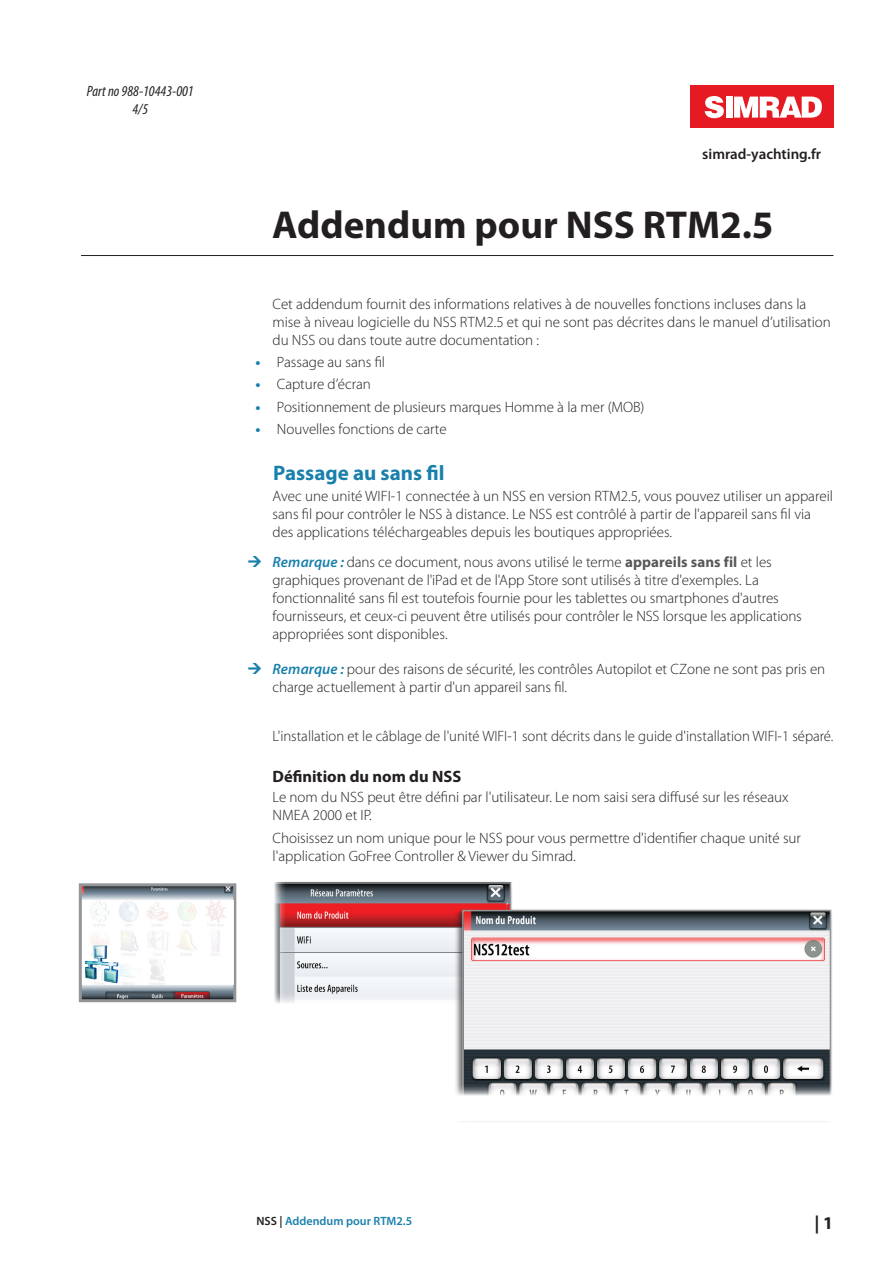
<style>
.page{position:relative;width:893px;height:1263px;background:#fff}
.page>*{position:absolute;margin:0;border:0;box-sizing:border-box;transform-origin:0 0}
.t1{font:700 39px "Myriad Pro";color:#231f20}
.t2{font:700 21px "Myriad Pro";color:#1980ac}
.t3{font:700 18px "Myriad Pro";color:#231f20}
.t4{font:700 16.5px "Myriad Pro";color:#231f20}
.t5{font:300 15px/18px "Myriad Pro";color:#231f20}
.t6{font:italic condensed 15px/18px "Myriad Pro";color:#231f20;text-align:center}
.t7{font:600 15px "Myriad Pro";color:#231f20}
.t8{font:600 12px "Myriad Pro";color:#1980ac}
.s1{font-weight:700;color:#1980ac}
.s2{font-weight:600;font-style:italic;color:#1980ac}
.s3{font-weight:700;color:#57585a}
.s4{color:#231f20}
</style>
<div class="page">
<hr style="left:81px;top:255px;width:752px;height:1px;background:#231f20">
<img style="left:83px;top:887px;width:149px;height:111px">
<div style="left:79px;top:883px;width:157px;height:119px;border:3px solid #939598"></div>
<svg style="left:83px;top:899px;width:150px;height:85px"></svg>
<img style="left:80px;top:943px;width:43px;height:42px">
<img style="left:287px;top:885px;width:221px;height:106px">
<div style="left:271px;top:882px;width:240px;height:125px;border:2px solid #939598"></div>
<svg style="left:271px;top:881px;width:16px;height:110px"></svg>
<svg style="left:271px;top:991px;width:183px;height:16px;fill:#f0f2f5"></svg>
<div style="left:454px;top:908px;width:379px;height:214px;background:#231f20;opacity:.75"></div>
<img style="left:465px;top:913px;width:363px;height:170px">
<div style="left:462px;top:910px;width:369px;height:205px;border:2px solid #939598"></div>
<svg style="left:455px;top:1083px;width:378px;height:38px"></svg>
<div style="left:690px;top:85px;width:143px;height:43px;background:#e51a23"></div>
<svg style="left:705px;top:96px;width:19px;height:22px"></svg>
<div style="left:726px;top:97px;width:6px;height:21px;background:#fff"></div>
<svg style="left:734px;top:97px;width:88px;height:21px"></svg>
<p class="t6" style="left:87px;top:82px;width:108px">Part no 988-10443-001<br>4/5</p>
<p class="t7" style="left:702px;top:145px;width:121px">simrad-yachting.fr</p>
<h1 class="t1" style="left:272px;top:200px;width:503px">Addendum pour NSS RTM2.5</h1>
<p class="t5" style="left:273px;top:295px;width:560px">Cet addendum fournit des informations relatives à de nouvelles fonctions incluses dans la mise à niveau logicielle du NSS RTM2.5 et qui ne sont pas décrites dans le manuel d’utilisation du NSS ou dans toute autre documentation :</p>
<p class="t5" style="left:256px;top:353px;width:131px"><span class="s1">•</span> Passage au sans fil</p>
<p class="t5" style="left:256px;top:376px;width:117px"><span class="s1">•</span> Capture d’écran</p>
<p class="t5" style="left:256px;top:398px;width:390px"><span class="s1">•</span> Positionnement de plusieurs marques Homme à la mer (MOB)</p>
<p class="t5" style="left:256px;top:420px;width:193px"><span class="s1">•</span> Nouvelles fonctions de carte</p>
<h2 class="t2" style="left:273px;top:460px;width:173px">Passage au sans fil</h2>
<p class="t5" style="left:273px;top:487px;width:562px">Avec une unité WIFI-1 connectée à un NSS en version RTM2.5, vous pouvez utiliser un appareil sans fil pour contrôler le NSS à distance. Le NSS est contrôlé à partir de l'appareil sans fil via des applications téléchargeables depuis les boutiques appropriées.</p>
<p class="t5" style="left:273px;top:553px;width:531px"><span class="s2">Remarque :</span> dans ce document, nous avons utilisé le terme <span class="s3">appareils sans fil</span> et les graphiques provenant de l'iPad et de l'App Store sont utilisés à titre d'exemples. La fonctionnalité sans fil est toutefois fournie pour les tablettes ou smartphones d'autres fournisseurs, et ceux-ci peuvent être utilisés pour contrôler le NSS lorsque les applications appropriées sont disponibles.</p>
<p class="t5" style="left:273px;top:660px;width:554px"><span class="s2">Remarque :</span> pour des raisons de sécurité, les contrôles Autopilot et CZone ne sont pas pris en charge actuellement à partir d'un appareil sans fil.</p>
<p class="t5" style="left:273px;top:727px;width:562px">L'installation et le câblage de l'unité WIFI-1 sont décrits dans le guide d'installation WIFI-1 séparé.</p>
<p class="t4" style="left:273px;top:766px;width:190px">Définition du nom du NSS</p>
<p class="t5" style="left:273px;top:788px;width:517px">Le nom du NSS peut être défini par l'utilisateur. Le nom saisi sera diffusé sur les réseaux<br>NMEA 2000 et IP.</p>
<p class="t5" style="left:273px;top:829px;width:530px">Choisissez un nom unique pour le NSS pour vous permettre d'identifier chaque unité sur l'application GoFree Controller &amp; Viewer du Simrad.</p>
<p class="t8" style="left:256px;top:1213px;width:157px"><span class="s4">NSS |</span> Addendum pour RTM2.5</p>
<p class="t3" style="left:814px;top:1211px;width:20px">| 1</p>
</div>
